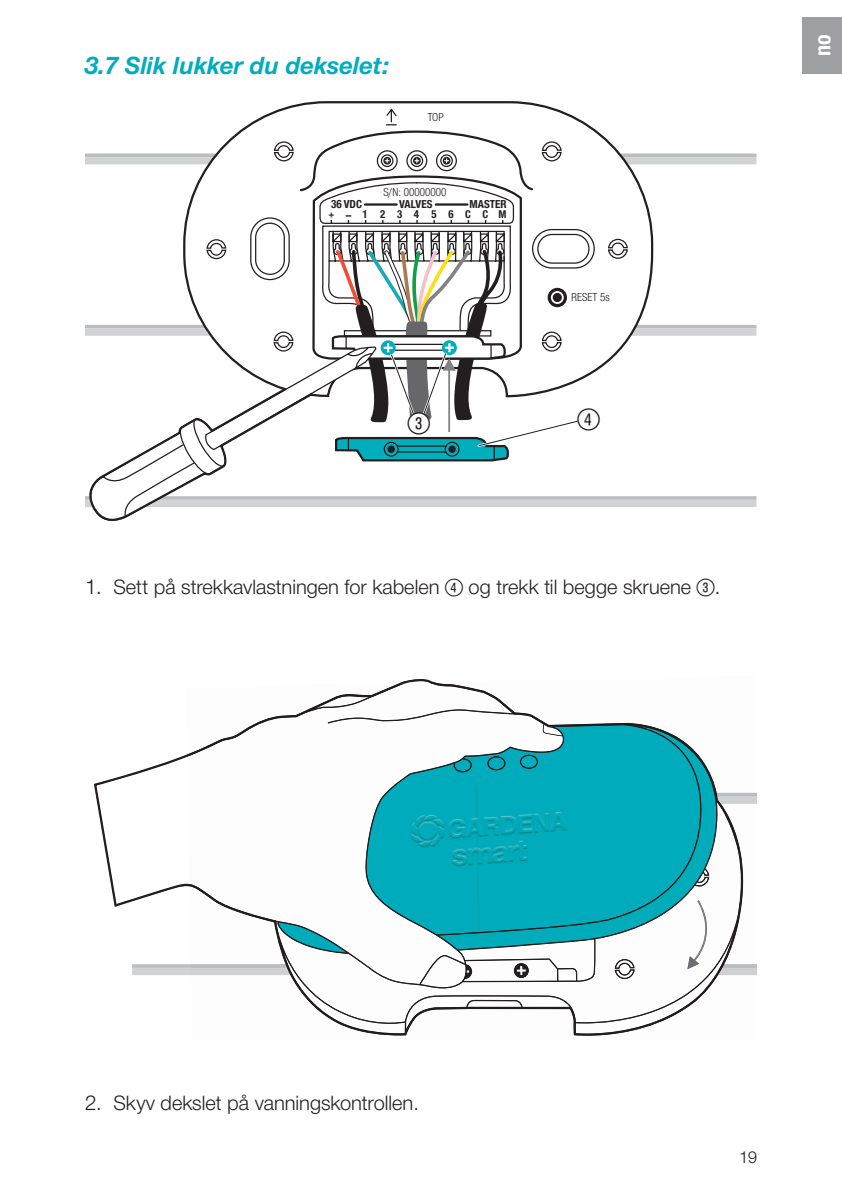
<style>
.page{position:relative;width:842px;height:1191px;background:#fff}
.page>*{position:absolute;margin:0;border:0;box-sizing:border-box;transform-origin:0 0}
._04_Gt{font:30px "Ziffernim Kreisund Quadrat BQ";color:#231f20}
._03_HL_12_kursiv{font:italic 700 24px "Gardena Sans";color:#00adbc}
.t1{font:700 22px "Gardena Sans Cond";color:#fff}
._04_Gt_1_Einzug{font:20px "Gardena Sans";color:#231f20}
.t2{font:16px "Gardena Sans";color:#231f20}
.t3{font:11.2px "Gardena Sans Cond";color:#231f20}
.t4{font:700 11.2px/11px "Gardena Sans Cond";letter-spacing:.005em;color:#231f20}
.t5{font:700 10.8px "Gardena Sans Cond";letter-spacing:1.075em;color:#231f20}
.s1{font-family:"Ziffernim Kreisund Quadrat BQ";font-size:24px}
</style>
<div class="page">
<hr style="left:85px;top:496px;width:671px;height:4px;background:#bcbdc0">
<div style="left:85px;top:500px;width:671px;height:7px;background:#d1d2d4"></div>
<hr style="left:85px;top:325px;width:671px;height:3px;background:#bcbdc0">
<div style="left:85px;top:328px;width:671px;height:8px;background:#d1d2d4"></div>
<svg style="left:654px;top:153px;width:102px;height:4px"></svg>
<div style="left:85px;top:157px;width:671px;height:7px;background:#d1d2d4"></div>
<svg style="left:283px;top:101px;width:371px;height:271px"></svg>
<svg style="left:607px;top:238px;width:21px;height:21px"></svg>
<svg style="left:85px;top:108px;width:510px;height:413px"></svg>
<div style="left:407px;top:413px;width:23px;height:22px;background:#fff;border-radius:50%"></div>
<svg style="left:94px;top:679px;width:340px;height:228px"></svg>
<img style="left:437px;top:988px;width:12px;height:1px">
<img style="left:314px;top:994px;width:14px;height:14px">
<img style="left:414px;top:995px;width:270px;height:9px">
<img style="left:466px;top:1000px;width:56px;height:4px">
<div style="left:480px;top:737px;width:170px;height:89px;background:#00acbb"></div>
<img style="left:380px;top:822px;width:100px;height:78px">
<div style="left:480px;top:826px;width:170px;height:74px;background:#00acbb"></div>
<div style="left:623px;top:737px;width:49px;height:38px;background:#00acbb"></div>
<div style="left:650px;top:775px;width:35px;height:125px;background:#00acbb"></div>
<img style="left:502px;top:756px;width:3px;height:14px">
<img style="left:186px;top:682px;width:21px;height:72px">
<img style="left:520px;top:754px;width:18px;height:15px">
<img style="left:187px;top:716px;width:141px;height:110px">
<img style="left:188px;top:822px;width:128px;height:78px">
<img style="left:328px;top:746px;width:174px;height:76px">
<img style="left:501px;top:737px;width:63px;height:16px">
<img style="left:316px;top:822px;width:64px;height:78px">
<img style="left:277px;top:886px;width:39px;height:14px">
<img style="left:378px;top:897px;width:65px;height:91px">
<img style="left:442px;top:985px;width:17px;height:3px">
<svg style="left:132px;top:900px;width:625px;height:85px"></svg>
<img style="left:207px;top:682px;width:349px;height:64px">
<img style="left:556px;top:723px;width:119px;height:14px">
<img style="left:187px;top:745px;width:26px;height:12px">
<img style="left:672px;top:736px;width:45px;height:59px">
<img style="left:685px;top:795px;width:58px;height:214px">
<img style="left:190px;top:884px;width:87px;height:39px">
<img style="left:274px;top:923px;width:41px;height:84px">
<img style="left:315px;top:1004px;width:370px;height:31px">
<div style="left:802px;top:17px;width:40px;height:57px;background:#9d9fa2"></div>
<p class="_03_HL_12_kursiv" style="left:85px;top:47px;width:306px">3.7 Slik lukker du dekselet:</p>
<p class="t3" style="left:428px;top:109px;width:18px">TOP</p>
<p class="t3" style="left:384px;top:184px;width:64px">S/N: 00000000</p>
<p class="t4" style="left:328px;top:198px;width:35px">36 VDC + –</p>
<p class="t4" style="left:469px;top:198px;width:39px">MASTER</p>
<p class="t5" style="left:363px;top:207px;width:146px">123456CCM</p>
<p class="t4" style="left:399px;top:198px;width:35px">VALVES</p>
<p class="t3" style="left:571px;top:289px;width:40px">RESET 5s</p>
<p class="_04_Gt" style="left:408px;top:406px;width:24px">(3)</p>
<p class="_04_Gt" style="left:577px;top:402px;width:24px">(4)</p>
<p class="_04_Gt_1_Einzug" style="left:85px;top:573px;width:637px">1. Sett på strekkavlastningen for kabelen <span class="s1">(4)</span> og trekk til begge skruene <span class="s1">(3)</span>.</p>
<p class="t1" style="left:807px;top:56px;width:23px;rotate:-90deg">no</p>
<p class="_04_Gt_1_Einzug" style="left:85px;top:1088px;width:335px">2. Skyv dekslet på vanningskontrollen.</p>
<p class="t2" style="left:739px;top:1145px;width:19px">19</p>
</div>
